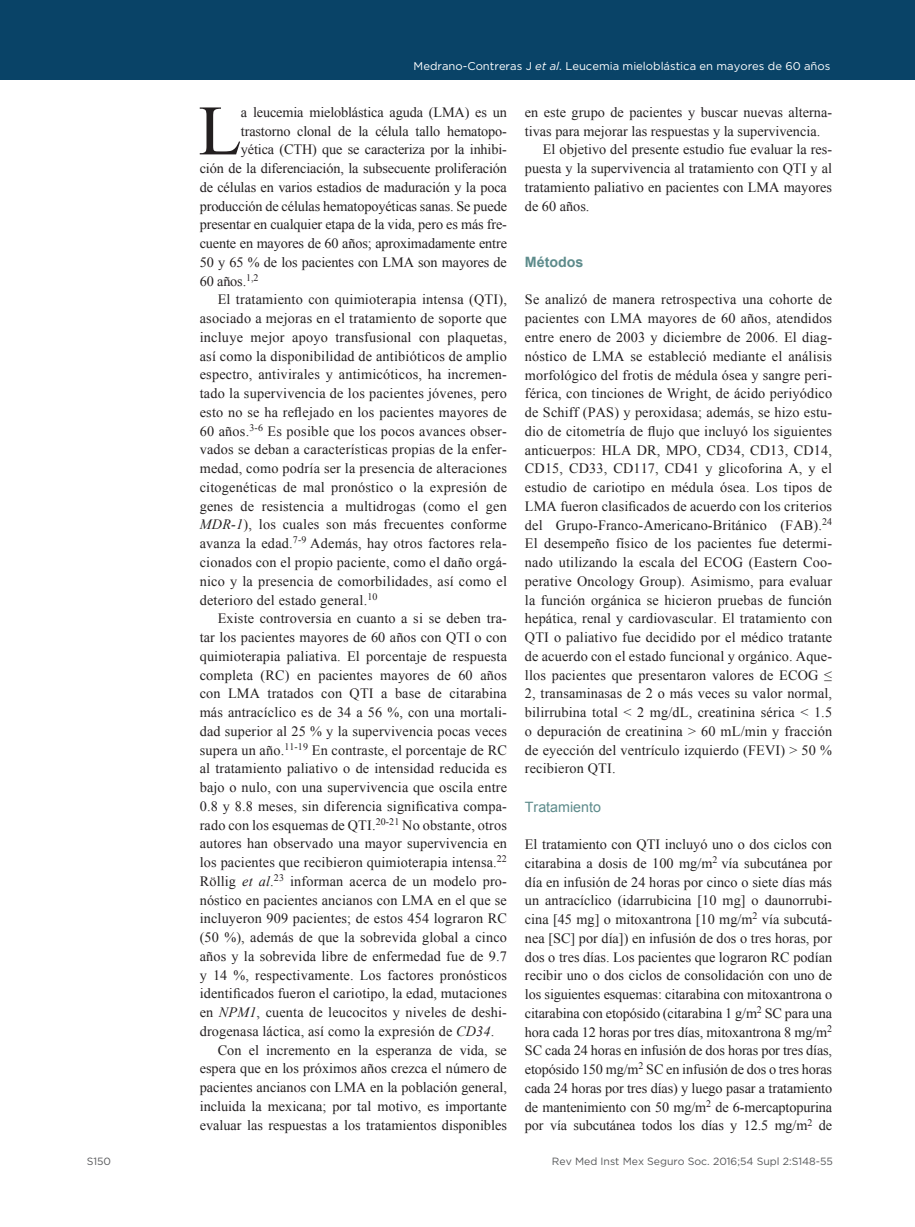
<style>
.page{position:relative;width:915px;height:1227px;background:#fff}
.page>*{position:absolute;margin:0;border:0;box-sizing:border-box;transform-origin:0 0}
.t1{font:70.95px "Times New Roman";color:#231f20}
.t2{font:14.25px/18.8px "Times New Roman";letter-spacing:.01em;color:#231f20;text-align:justify}
.t3{font:14.25px "Times New Roman";letter-spacing:-.01em;color:#231f20}
.t4{font:14.25px "Arial";color:#5d8b8b}
.t5{font:700 14.25px "Arial";color:#5d8b8b}
.t6{font:11.25px "Gotham";color:#fff}
.t7{font:10.5px "Gotham";color:#57585a}
.s1{font-style:italic}
</style>
<div class="page">
<div style="left:0;top:0;width:915px;height:80px;background:#094367"></div>
<p class="t7" style="left:87px;top:1154px;width:26px">S150</p>
<p class="t6" style="left:413px;top:59px;width:418px">Medrano-Contreras J <span class="s1">et al</span>. Leucemia mieloblástica en mayores de 60 años</p>
<h1 class="t1" style="left:198px;top:83px;width:45px">L</h1>
<p class="t3" style="left:241px;top:103px;width:267px">a leucemia mieloblástica aguda (LMA) es un</p>
<p class="t3" style="left:241px;top:121px;width:267px">trastorno clonal de la célula tallo hematopo-</p>
<p class="t3" style="left:241px;top:140px;width:267px">yética (CTH) que se caracteriza por la inhibi-</p>
<p class="t3" style="left:200px;top:159px;width:309px">ción de la diferenciación, la subsecuente proliferación</p>
<p class="t3" style="left:200px;top:178px;width:309px">de células en varios estadios de maduración y la poca</p>
<p class="t3" style="left:200px;top:196px;width:309px">producción de células hematopoyéticas sanas. Se puede</p>
<p class="t3" style="left:200px;top:215px;width:309px">presentar en cualquier etapa de la vida, pero es más fre-</p>
<p class="t3" style="left:200px;top:234px;width:309px">cuente en mayores de 60 años; aproximadamente entre</p>
<p class="t3" style="left:200px;top:253px;width:309px">50 y 65 % de los pacientes con LMA son mayores de</p>
<p class="t2" style="left:200px;top:271px;width:60px">60 años.<sup>1,2</sup></p>
<p class="t2" style="left:218px;top:290px;width:291px">El tratamiento con quimioterapia intensa (QTI),</p>
<p class="t2" style="left:200px;top:309px;width:309px">asociado a mejoras en el tratamiento de soporte que</p>
<p class="t2" style="left:200px;top:328px;width:309px">incluye mejor apoyo transfusional con plaquetas,</p>
<p class="t2" style="left:200px;top:346px;width:309px">así como la disponibilidad de antibióticos de amplio</p>
<p class="t2" style="left:200px;top:365px;width:309px">espectro, antivirales y antimicóticos, ha incremen-</p>
<p class="t2" style="left:200px;top:384px;width:309px">tado la supervivencia de los pacientes jóvenes, pero</p>
<p class="t2" style="left:200px;top:403px;width:309px">esto no se ha reflejado en los pacientes mayores de</p>
<p class="t2" style="left:200px;top:421px;width:309px">60 años.<sup>3-6</sup> Es posible que los pocos avances obser-</p>
<p class="t2" style="left:200px;top:440px;width:309px">vados se deban a características propias de la enfer-</p>
<p class="t2" style="left:200px;top:459px;width:309px">medad, como podría ser la presencia de alteraciones</p>
<p class="t2" style="left:200px;top:478px;width:309px">citogenéticas de mal pronóstico o la expresión de</p>
<p class="t2" style="left:200px;top:496px;width:309px">genes de resistencia a multidrogas (como el gen</p>
<p class="t2" style="left:200px;top:515px;width:309px"><span class="s1">MDR-1</span>), los cuales son más frecuentes conforme</p>
<p class="t2" style="left:200px;top:534px;width:309px">avanza la edad.<sup>7-9</sup> Además, hay otros factores rela-</p>
<p class="t2" style="left:200px;top:553px;width:309px">cionados con el propio paciente, como el daño orgá-</p>
<p class="t2" style="left:200px;top:571px;width:309px">nico y la presencia de comorbilidades, así como el</p>
<p class="t2" style="left:200px;top:590px;width:179px">deterioro del estado general.<sup>10</sup></p>
<p class="t2" style="left:218px;top:609px;width:291px">Existe controversia en cuanto a si se deben tra-</p>
<p class="t2" style="left:200px;top:628px;width:309px">tar los pacientes mayores de 60 años con QTI o con</p>
<p class="t2" style="left:200px;top:646px;width:309px">quimioterapia paliativa. El porcentaje de respuesta</p>
<p class="t2" style="left:200px;top:665px;width:309px">completa (RC) en pacientes mayores de 60 años</p>
<p class="t2" style="left:200px;top:684px;width:309px">con LMA tratados con QTI a base de citarabina</p>
<p class="t2" style="left:200px;top:703px;width:309px">más antracíclico es de 34 a 56 %, con una mortali-</p>
<p class="t2" style="left:200px;top:721px;width:309px">dad superior al 25 % y la supervivencia pocas veces</p>
<p class="t2" style="left:200px;top:740px;width:309px">supera un año.<sup>11-19</sup> En contraste, el porcentaje de RC</p>
<p class="t2" style="left:200px;top:759px;width:309px">al tratamiento paliativo o de intensidad reducida es</p>
<p class="t2" style="left:200px;top:778px;width:309px">bajo o nulo, con una supervivencia que oscila entre</p>
<p class="t2" style="left:200px;top:796px;width:309px">0.8 y 8.8 meses, sin diferencia significativa compa-</p>
<p class="t2" style="left:200px;top:815px;width:309px">rado con los esquemas de QTI.<sup>20-21</sup> No obstante, otros</p>
<p class="t2" style="left:200px;top:834px;width:309px">autores han observado una mayor supervivencia en</p>
<p class="t2" style="left:200px;top:853px;width:309px">los pacientes que recibieron quimioterapia intensa.<sup>22</sup></p>
<p class="t2" style="left:200px;top:871px;width:309px">Röllig <span class="s1">et al</span>.<sup>23</sup> informan acerca de un modelo pro-</p>
<p class="t2" style="left:200px;top:890px;width:309px">nóstico en pacientes ancianos con LMA en el que se</p>
<p class="t2" style="left:200px;top:909px;width:309px">incluyeron 909 pacientes; de estos 454 lograron RC</p>
<p class="t2" style="left:200px;top:928px;width:309px">(50 %), además de que la sobrevida global a cinco</p>
<p class="t2" style="left:200px;top:946px;width:309px">años y la sobrevida libre de enfermedad fue de 9.7</p>
<p class="t2" style="left:200px;top:965px;width:309px">y 14 %, respectivamente. Los factores pronósticos</p>
<p class="t2" style="left:200px;top:984px;width:309px">identificados fueron el cariotipo, la edad, mutaciones</p>
<p class="t2" style="left:200px;top:1003px;width:309px">en <span class="s1">NPM1</span>, cuenta de leucocitos y niveles de deshi-</p>
<p class="t2" style="left:200px;top:1021px;width:296px">drogenasa láctica, así como la expresión de <span class="s1">CD34</span>.</p>
<p class="t2" style="left:218px;top:1040px;width:291px">Con el incremento en la esperanza de vida, se</p>
<p class="t2" style="left:200px;top:1059px;width:309px">espera que en los próximos años crezca el número de</p>
<p class="t2" style="left:200px;top:1078px;width:309px">pacientes ancianos con LMA en la población general,</p>
<p class="t2" style="left:200px;top:1096px;width:309px">incluida la mexicana; por tal motivo, es importante</p>
<p class="t2" style="left:200px;top:1115px;width:309px">evaluar las respuestas a los tratamientos disponibles</p>
<p class="t2" style="left:525px;top:103px;width:309px">en este grupo de pacientes y buscar nuevas alterna-</p>
<p class="t2" style="left:525px;top:121px;width:297px">tivas para mejorar las respuestas y la supervivencia.</p>
<p class="t2" style="left:543px;top:140px;width:291px">El objetivo del presente estudio fue evaluar la res-</p>
<p class="t2" style="left:525px;top:159px;width:309px">puesta y la supervivencia al tratamiento con QTI y al</p>
<p class="t2" style="left:525px;top:178px;width:309px">tratamiento paliativo en pacientes con LMA mayores</p>
<p class="t2" style="left:525px;top:196px;width:66px">de 60 años.</p>
<p class="t5" style="left:525px;top:252px;width:60px">Métodos</p>
<p class="t2" style="left:525px;top:290px;width:309px">Se analizó de manera retrospectiva una cohorte de pacientes con LMA mayores de 60 años, atendidos entre enero de 2003 y diciembre de 2006. El diag&shy;nóstico de LMA se estableció mediante el análisis morfológico del frotis de médula ósea y sangre peri&shy;férica, con tinciones de Wright, de ácido periyódico de Schiff (PAS) y peroxidasa; además, se hizo estu&shy;dio de citometría de flujo que incluyó los siguientes anticuerpos: HLA DR, MPO, CD34, CD13, CD14, CD15, CD33, CD117, CD41 y glicoforina A, y el estudio de cariotipo en médula ósea. Los tipos de LMA fueron clasificados de acuerdo con los criterios del Grupo-Franco-Americano-Británico (FAB).<sup>24<br></sup>El desempeño físico de los pacientes fue determi&shy;nado utilizando la escala del ECOG (Eastern Coo&shy;perative Oncology Group). Asimismo, para evaluar la función orgánica se hicieron pruebas de función hepática, renal y cardiovascular. El tratamiento con QTI o paliativo fue decidido por el médico tratante de acuerdo con el estado funcional y orgánico. Aque&shy;llos pacientes que presentaron valores de ECOG ≤ 2, transaminasas de 2 o más veces su valor normal, bilirrubina total &lt; 2 mg/dL, creatinina sérica &lt; 1.5 o depuración de creatinina &gt; 60 mL/min y fracción de eyección del ventrículo izquierdo (FEVI) &gt; 50 % recibieron QTI.</p>
<p class="t4" style="left:525px;top:797px;width:78px">Tratamiento</p>
<p class="t2" style="left:525px;top:835px;width:309px">El tratamiento con QTI incluyó uno o dos ciclos con citarabina a dosis de 100 mg/m<sup>2</sup> vía subcutánea por día en infusión de 24 horas por cinco o siete días más un antracíclico (idarrubicina [10 mg] o daunorrubi&shy;cina [45 mg] o mitoxantrona [10 mg/m<sup>2</sup> vía subcutá&shy;nea [SC] por día]) en infusión de dos o tres horas, por dos o tres días. Los pacientes que lograron RC podían recibir uno o dos ciclos de consolidación con uno de los siguientes esquemas: citarabina con mitoxantrona o citarabina con etopósido (citarabina 1 g/m<sup>2</sup> SC para una hora cada 12 horas por tres días, mitoxantrona 8 mg/m<sup>2<br></sup>SC cada 24 horas en infusión de dos horas por tres días, etopósido 150 mg/m<sup>2</sup> SC en infusión de dos o tres horas cada 24 horas por tres días) y luego pasar a tratamiento de mantenimiento con 50 mg/m<sup>2</sup> de 6-mercaptopurina por vía subcutánea todos los días y 12.5 mg/m<sup>2</sup> de</p>
<p class="t7" style="left:552px;top:1154px;width:282px">Rev Med Inst Mex Seguro Soc. 2016;54 Supl 2:S148-55</p>
</div>
